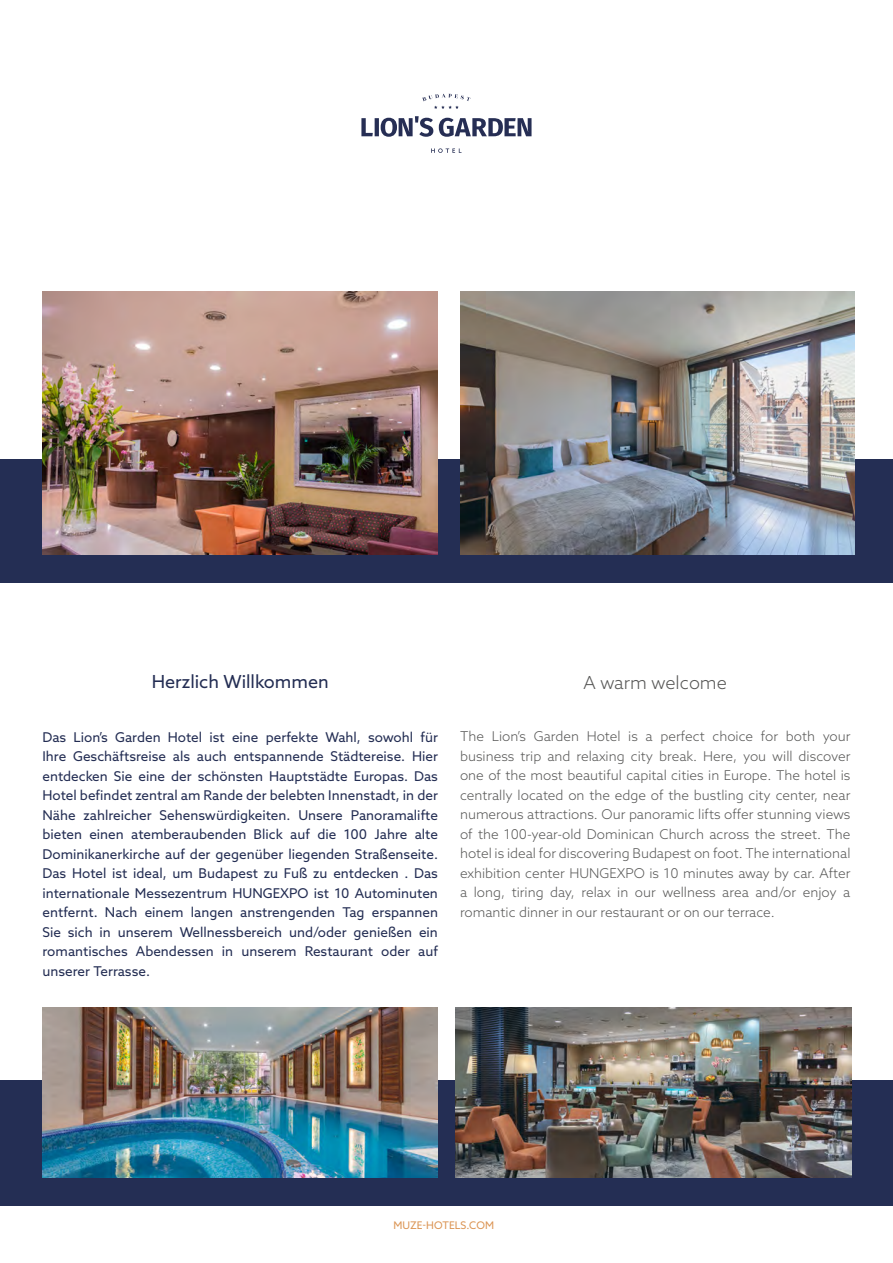
<style>
.page{position:relative;width:893px;height:1263px;background:#fff}
.page>*{position:absolute;margin:0;border:0;box-sizing:border-box;transform-origin:0 0}
.t1{font:18px "Azo Sans";color:#232d53}
.t2{font:300 18px "Azo Sans";color:#575756}
.t3{font:13.5px/19.5px "Azo Sans";color:#232d53;text-align:justify}
.t4{font:300 13.5px/19.5px "Azo Sans";color:#575756;text-align:justify}
.t5{font:10.5px "Azo Sans";color:#db9453}
</style>
<div class="page">
<div style="left:0;top:459px;width:893px;height:124px;background:#242e54"></div>
<img style="left:43px;top:291px;width:395px;height:264px">
<img style="left:460px;top:292px;width:394px;height:263px">
<svg style="left:361px;top:94px;width:170px;height:59px"></svg>
<div style="left:0;top:1080px;width:893px;height:125px;background:#242e54"></div>
<img style="left:43px;top:1007px;width:395px;height:170px">
<img style="left:455px;top:1007px;width:396px;height:170px">
<h1 class="t1" style="left:152px;top:670px;width:179px">Herzlich Willkommen</h1>
<h1 class="t2" style="left:583px;top:671px;width:145px">A warm welcome</h1>
<p class="t3" style="left:43px;top:727px;width:397px">Das Lion’s Garden Hotel ist eine perfekte Wahl, sowohl für Ihre Geschäftsreise als auch entspannende Städtereise. Hier entdecken Sie eine der schönsten Hauptstädte Europas. Das Hotel befindet zentral am Rande der belebten Innenstadt, in der Nähe zahlreicher Sehenswürdigkeiten. Unsere Panoramalifte bieten einen atemberaubenden Blick auf die 100 Jahre alte Dominikanerkirche auf der gegenüber liegenden Straßenseite.<br>Das Hotel ist ideal, um Budapest zu Fuß zu entdecken . Das internationale Messezentrum HUNGEXPO ist 10 Autominuten entfernt. Nach einem langen anstrengenden Tag erspannen Sie sich in unserem Wellnessbereich und/oder genießen ein romantisches Abendessen in unserem Restaurant oder auf unserer Terrasse.</p>
<p class="t4" style="left:460px;top:727px;width:392px">The Lion’s Garden Hotel is a perfect choice for both your business trip and relaxing city break. Here, you will discover one of the most beautiful capital cities in Europe. The hotel is centrally located on the edge of the bustling city center, near numerous attractions. Our panoramic lifts offer stunning views of the 100-year-old Dominican Church across the street. The hotel is ideal for discovering Budapest on foot. The international exhibition center HUNGEXPO is 10 minutes away by car. After a long, tiring day, relax in our wellness area and/or enjoy a romantic dinner in our restaurant or on our terrace.</p>
<p class="t5" style="left:393px;top:1218px;width:102px">MUZE-HOTELS.COM</p>
</div>
